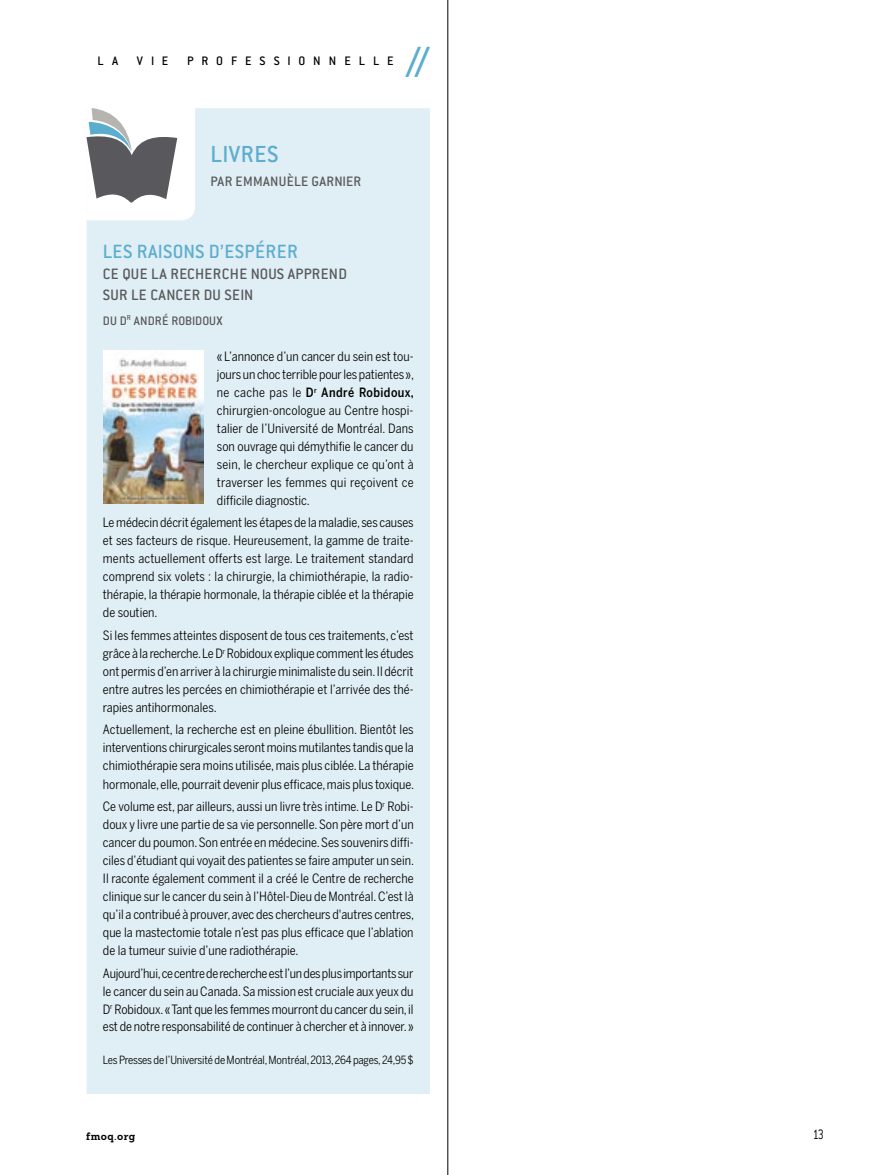
<style>
.page{position:relative;width:878px;height:1175px;background:#fff}
.page>*{position:absolute;margin:0;border:0;box-sizing:border-box;transform-origin:0 0}
.t1{font:500 48px "Conduit ITC";color:#5cadce}
.t2{font:500 25.5px "Conduit ITC";color:#5cadce}
.t3{font:500 21px "Conduit ITC";color:#5cadce}
.t4{font:500 16.5px/21px "Conduit ITC";letter-spacing:.02em;color:#58595b}
.t5{font:500 15px "Conduit ITC";letter-spacing:.02em;color:#58595b}
.t6{font:300 15px "Conduit ITC";color:#000;scale:.8 1}
.t7{font:500 13.5px "Conduit ITC";letter-spacing:.585em;color:#000}
.t8{font:500 13.5px "Conduit ITC";letter-spacing:.005em;color:#58595b}
.t9{font:12.75px/18px "Benton Sans Cond";color:#000;text-align:justify}
.t10{font:11.25px "Benton Sans Cond";letter-spacing:-.015em;color:#000}
.t11{font:700 10.5px "Sanchez Slab";letter-spacing:.04em;color:#000}
.s1{font-weight:500}
</style>
<div class="page">
<hr style="left:447px;top:0;width:1px;height:1174px;background:#000">
<hr style="left:833px;top:115px;width:1px;height:971px;background:#000">
<div style="left:87px;top:108px;width:343px;height:986px;background:#e0eef5"></div>
<svg style="left:86px;top:108px;width:109px;height:112px"></svg>
<img style="left:103px;top:350px;width:100px;height:153px">
<p class="t7" style="left:97px;top:53px;width:22px">L A</p>
<p class="t7" style="left:137px;top:53px;width:33px">VIE</p>
<p class="t7" style="left:187px;top:53px;width:208px">PROFESSIONNELLE</p>
<h1 class="t1" style="left:405px;top:35px;width:26px">//</h1>
<h2 class="t2" style="left:211px;top:140px;width:24px">LIVRES</h2>
<p class="t5" style="left:211px;top:173px;width:120px">PAR EMMANUÈLE GARNIER</p>
<h3 class="t3" style="left:103px;top:240px;width:39px">LES RAISONS</h3>
<h3 class="t3" style="left:209px;top:240px;width:27px">D’ESPÉRER</h3>
<p class="t4" style="left:103px;top:263px;width:189px">CE QUELA RECHERCHENOUSAPPREND<br>SURLE CANCER</p>
<p class="t4" style="left:204px;top:284px;width:27px">DU SEIN</p>
<p class="t8" style="left:103px;top:313px;width:45px">DU D<sup>R</sup> ANDRÉ</p>
<p class="t8" style="left:171px;top:313px;width:53px">ROBIDOUX</p>
<p class="t9" style="left:217px;top:347px;width:198px">« L’annonce d’un cancer du sein est tou&shy;jours un choc terrible pour les patientes », ne cache pas le <span class="s1">D</span><sup>r</sup> <span class="s1">André Robidoux, </span>chirurgien-oncologue au Centre hospi&shy;talier de l’Université de Montréal. Dans son ouvrage qui démythifie le cancer du sein, le chercheur explique ce qu’ont à traverser les femmes qui reçoivent ce difficile diagnostic.</p>
<p class="t9" style="left:103px;top:513px;width:312px">Le médecin décrit également les étapes de la maladie, ses causes et ses facteurs de risque. Heureusement, la gamme de traite&shy;ments actuellement offerts est large. Le traitement standard comprend six volets : la chirurgie, la chimiothérapie, la radio&shy;thérapie, la thérapie hormonale, la thérapie ciblée et la thérapie de soutien.</p>
<p class="t9" style="left:103px;top:626px;width:312px">Si les femmes atteintes disposent de tous ces traitements, c’est grâce à la recherche. Le D<sup>r</sup> Robidoux explique comment les études ont permis d’en arriver à la chirurgie minimaliste du sein. Il décrit entre autres les percées en chimiothérapie et l’arrivée des thé&shy;rapies antihormonales.</p>
<p class="t9" style="left:103px;top:720px;width:312px">Actuellement, la recherche est en pleine ébullition. Bientôt les interventions chirurgicales seront moins mutilantes tandis que la chimiothérapie sera moins utilisée, mais plus ciblée. La thérapie hormonale, elle, pourrait devenir plus efficace, mais plus toxique.</p>
<p class="t9" style="left:103px;top:797px;width:312px">Ce volume est, par ailleurs, aussi un livre très intime. Le D<sup>r</sup> Robi&shy;doux y livre une partie de sa vie personnelle. Son père mort d’un cancer du poumon. Son entrée en médecine. Ses souvenirs diffi&shy;ciles d’étudiant qui voyait des patientes se faire amputer un sein.<br>Il raconte également comment il a créé le Centre de recherche clinique sur le cancer du sein à l’Hôtel-Dieu de Montréal. C’est là qu’il a contribué à prouver, avec des chercheurs d'autres centres, que la mastectomie totale n’est pas plus efficace que l’ablation de la tumeur suivie d’une radiothérapie.</p>
<p class="t9" style="left:103px;top:964px;width:312px">Aujourd’hui, ce centre de recherche est l’un des plus importants sur le cancer du sein au Canada. Sa mission est cruciale aux yeux du D<sup>r</sup> Robidoux. «Tant que les femmes mourront du cancer du sein, il est de notre responsabilité de continuer à chercher et à innover.»</p>
<p class="t10" style="left:103px;top:1053px;width:312px">Les Presses de l’Université de Montréal, Montréal, 2013, 264 pages, 24,95$</p>
<p class="t11" style="left:86px;top:1129px;width:50px">fmoq.org</p>
<p class="t6" style="left:812px;top:1126px;width:15px">13</p>
</div>
